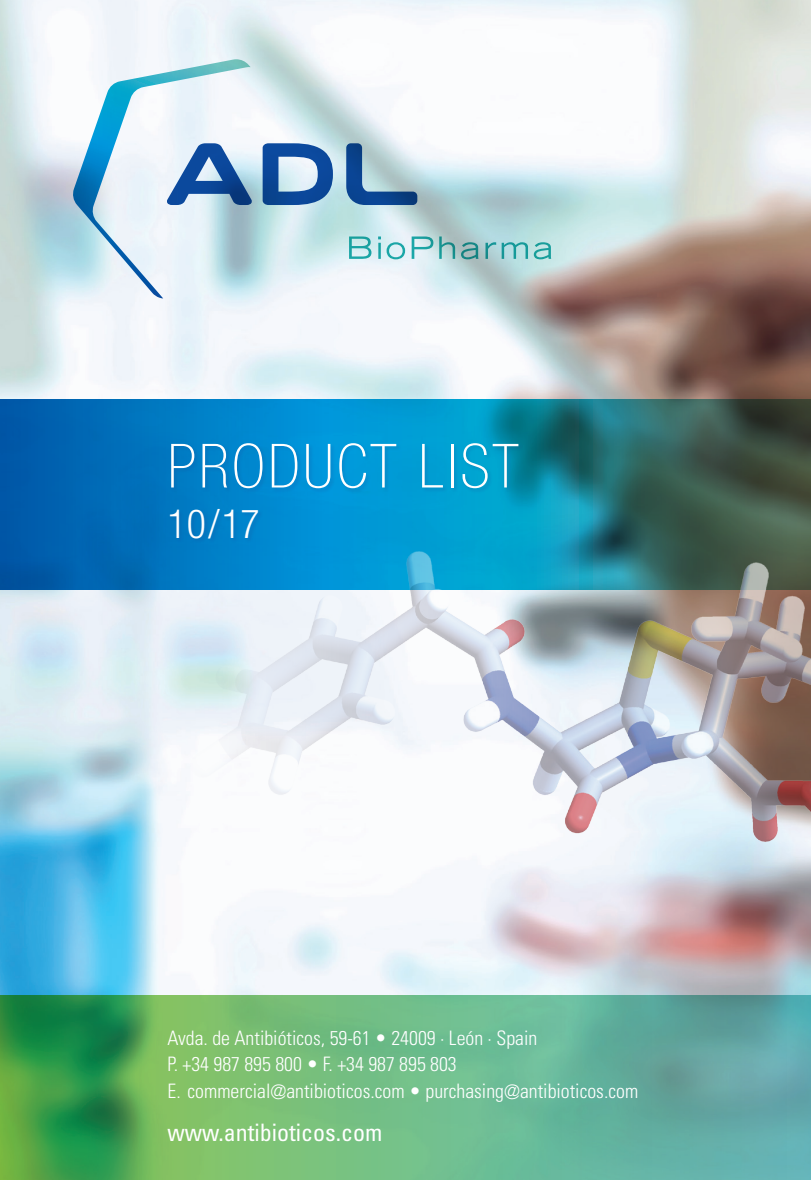
<style>
.page{position:relative;width:811px;height:1180px;background:#fff}
.page>*{position:absolute;margin:0;border:0;box-sizing:border-box;transform-origin:0 0}
.t1{font:100 condensed 61px "Helvetica Neue LT Std";letter-spacing:.05em;color:#fff}
.t2{font:300 condensed 40px "Helvetica Neue LT Std";color:#fff}
.t3{font:condensed 24px "Univers LT Std";color:#fff}
.t4{font:300 condensed 20px/26.2px "Univers LT Std";color:#fff}
</style>
<div class="page">
<img style="left:0;top:0;width:811px;height:995px">
<svg style="left:0;top:995px;width:811px;height:184px;background:#64b181"></svg>
<svg style="left:0;top:399px;width:811px;height:191px;background:#156d92"></svg>
<svg style="left:72px;top:59px;width:179px;height:239px"></svg>
<svg style="left:346px;top:143px;width:71px;height:62px;background:#7b9fbc"></svg>
<svg style="left:167px;top:143px;width:85px;height:62px;background:#799dc7"></svg>
<svg style="left:263px;top:143px;width:70px;height:62px;background:#5b87bc"></svg>
<svg style="left:349px;top:236px;width:22px;height:23px"></svg>
<svg style="left:378px;top:236px;width:27px;height:23px"></svg>
<svg style="left:412px;top:236px;width:21px;height:23px"></svg>
<svg style="left:439px;top:236px;width:16px;height:23px"></svg>
<svg style="left:461px;top:242px;width:17px;height:17px"></svg>
<svg style="left:485px;top:242px;width:43px;height:17px"></svg>
<svg style="left:534px;top:242px;width:17px;height:17px"></svg>
<img style="left:190px;top:550px;width:621px;height:292px">
<div style="left:169px;top:442px;width:355px;height:101px;background:#253f8e;opacity:.2"></div>
<h1 class="t1" style="left:167px;top:431px;width:352px">PRODUCT LIST</h1>
<h2 class="t2" style="left:167px;top:500px;width:94px">10/17</h2>
<p class="t4" style="left:167px;top:1024px;width:472px">Avda. de Antibióticos, 59-61 • 24009 · León · Spain<br>P. +34 987 895 800 • F. +34 987 895 803<br>E. commercial@antibioticos.com • purchasing@antibioticos.com</p>
<p class="t3" style="left:167px;top:1116px;width:217px">www.antibioticos.com</p>
</div>
